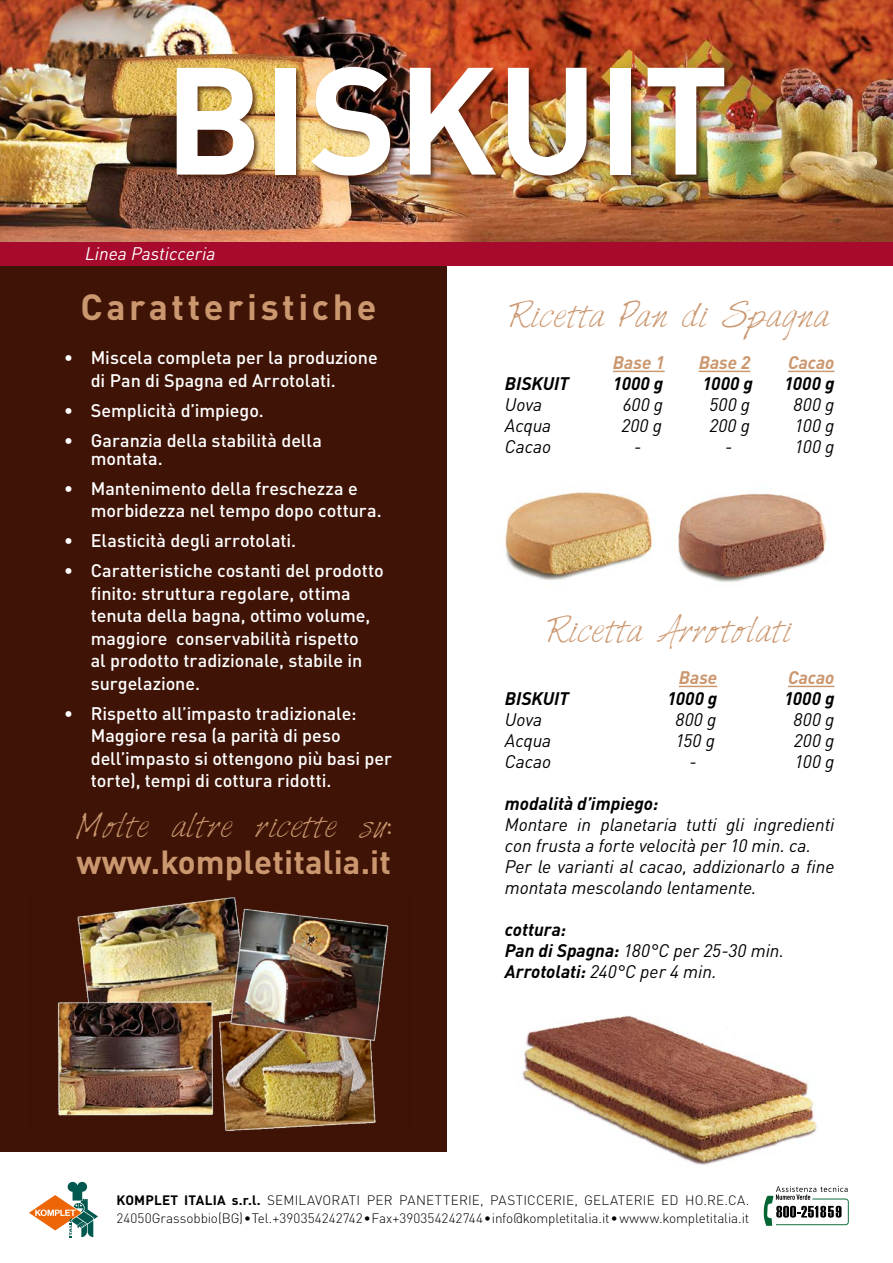
<style>
.page{position:relative;width:893px;height:1263px;background:#fff}
.page>*{position:absolute;margin:0;border:0;box-sizing:border-box;transform-origin:0 0}
.t1{font:700 150px "DIN Pro";color:#fff}
.t2{font:700 36px "DIN Pro";letter-spacing:.1em;color:#cb976f}
.t3{font:700 33px "DIN Pro";letter-spacing:.005em;color:#cb976f}
.t4{font:30px "Harabara Hand";letter-spacing:-.015em;color:#cb976f}
.t5{font:28.5px "Harabara Hand";color:#cb976f}
.t6{font:500 18px/22.5px "DIN Pro";color:#fff}
.t7{font:italic 18px/21px "DIN Pro";letter-spacing:-.005em;color:#000}
.t8{font:italic 700 18px/21px "DIN Pro";color:#000}
.t9{font:italic 700 18px "DIN Pro";color:#cb976f}
.t10{font:italic 18px "DIN Pro";color:#fff}
.t11{font:300 13.5px/18px "DIN Pro";color:#000}
.s1{font-weight:400}
.s2{font-weight:700}
</style>
<div class="page">
<img style="left:0;top:0;width:893px;height:242px">
<hr style="left:613px;top:371px;width:52px;height:1px;background:#cb976f">
<hr style="left:699px;top:371px;width:51px;height:1px;background:#cb976f">
<hr style="left:788px;top:371px;width:46px;height:1px;background:#cb976f">
<hr style="left:679px;top:686px;width:38px;height:1px;background:#cb976f">
<hr style="left:788px;top:686px;width:46px;height:1px;background:#cb976f">
<div style="left:0;top:266px;width:446px;height:885px;background:#3f1406"></div>
<img style="left:57px;top:897px;width:332px;height:234px">
<img style="left:505px;top:492px;width:322px;height:91px">
<img style="left:522px;top:1015px;width:295px;height:150px">
<div style="left:175px;top:66px;width:557px;height:116px;background:#3f1406;opacity:.75"></div>
<div style="left:0;top:242px;width:893px;height:24px;background:#a70a2d"></div>
<svg style="left:29px;top:1182px;width:69px;height:55px"></svg>
<svg style="left:764px;top:1186px;width:85px;height:40px"></svg>
<h1 class="t1" style="left:164px;top:-5px;width:566px">BISKUIT</h1>
<p class="t10" style="left:85px;top:239px;width:132px">Linea Pasticceria</p>
<h2 class="t2" style="left:80px;top:277px;width:298px">Caratteristiche</h2>
<p class="t6" style="left:91px;top:344px;width:288px;text-indent:-27px"><span class="s1">•</span> Miscela completa per la produzione di Pan di Spagna ed Arrotolati.</p>
<p class="t6" style="left:64px;top:397px;width:202px"><span class="s1">•</span> Semplicità d’impiego.</p>
<p class="t6" style="left:91px;top:429px;width:233px;line-height:18px;text-indent:-27px"><span class="s1">•</span> Garanzia della stabilità della montata.</p>
<p class="t6" style="left:91px;top:475px;width:293px;text-indent:-27px"><span class="s1">•</span> Mantenimento della freschezza e morbidezza nel tempo dopo cottura.</p>
<p class="t6" style="left:64px;top:527px;width:234px"><span class="s1">•</span> Elasticità degli arrotolati.</p>
<p class="t6" style="left:91px;top:558px;width:295px;text-indent:-27px"><span class="s1">•</span> Caratteristiche costanti del prodotto finito: struttura regolare, ottima tenuta della bagna, ottimo volume, maggiore conservabilità rispetto<br>al prodotto tradizionale, stabile in surgelazione.</p>
<p class="t6" style="left:91px;top:700px;width:303px;text-indent:-27px"><span class="s1">•</span> Rispetto all’impasto tradizionale:<br>Maggiore resa (a parità di peso dell’impasto si ottengono più basi per torte), tempi di cottura ridotti.</p>
<h3 class="t5" style="left:77px;top:810px;width:316px">Molte altre ricette su:</h3>
<h3 class="t3" style="left:77px;top:834px;width:316px">www.kompletitalia.it</h3>
<h3 class="t4" style="left:510px;top:299px;width:321px">Ricetta Pan di Spagna</h3>
<p class="t9" style="left:613px;top:348px;width:53px">Base 1</p>
<p class="t9" style="left:699px;top:348px;width:53px">Base 2</p>
<p class="t9" style="left:788px;top:348px;width:48px">Cacao</p>
<p class="t8" style="left:505px;top:371px;width:65px">BISKUIT</p>
<p class="t8" style="left:613px;top:371px;width:52px">1000 g</p>
<p class="t8" style="left:703px;top:371px;width:52px">1000 g</p>
<p class="t8" style="left:784px;top:371px;width:52px">1000 g</p>
<p class="t7" style="left:505px;top:392px;width:39px">Uova</p>
<p class="t7" style="left:623px;top:392px;width:42px">600 g</p>
<p class="t7" style="left:709px;top:392px;width:42px">500 g</p>
<p class="t7" style="left:793px;top:392px;width:42px">800 g</p>
<p class="t7" style="left:505px;top:413px;width:48px">Acqua</p>
<p class="t7" style="left:621px;top:413px;width:42px">200 g</p>
<p class="t7" style="left:709px;top:413px;width:42px">200 g</p>
<p class="t7" style="left:794px;top:413px;width:42px">100 g</p>
<p class="t7" style="left:505px;top:434px;width:48px">Cacao</p>
<p class="t7" style="left:634px;top:434px;width:9px">-</p>
<p class="t7" style="left:725px;top:434px;width:9px">-</p>
<p class="t7" style="left:794px;top:434px;width:42px">100 g</p>
<h3 class="t4" style="left:548px;top:614px;width:245px">Ricetta Arrotolati</h3>
<p class="t9" style="left:679px;top:663px;width:40px">Base</p>
<p class="t9" style="left:788px;top:663px;width:48px">Cacao</p>
<p class="t8" style="left:505px;top:686px;width:65px">BISKUIT</p>
<p class="t8" style="left:667px;top:686px;width:52px">1000 g</p>
<p class="t8" style="left:784px;top:686px;width:52px">1000 g</p>
<p class="t7" style="left:505px;top:707px;width:39px">Uova</p>
<p class="t7" style="left:675px;top:707px;width:42px">800 g</p>
<p class="t7" style="left:793px;top:707px;width:42px">800 g</p>
<p class="t7" style="left:505px;top:728px;width:48px">Acqua</p>
<p class="t7" style="left:675px;top:728px;width:41px">150 g</p>
<p class="t7" style="left:794px;top:728px;width:42px">200 g</p>
<p class="t7" style="left:505px;top:749px;width:48px">Cacao</p>
<p class="t7" style="left:689px;top:749px;width:9px">-</p>
<p class="t7" style="left:794px;top:749px;width:42px">100 g</p>
<p class="t8" style="left:505px;top:791px;width:155px">modalità d’impiego:</p>
<p class="t7" style="left:505px;top:812px;width:331px">Montare in planetaria tutti gli ingredienti con frusta a forte velocità per 10 min. ca.<br>Per le varianti al cacao, addizionarlo a fine montata mescolando lentamente.</p>
<p class="t8" style="left:505px;top:917px;width:281px">cottura:<br>Pan di Spagna: <span class="s1">180°C per 25-30 min.<br></span>Arrotolati: <span class="s1">240°C per 4 min.</span></p>
<p class="t11" style="left:117px;top:1190px;width:634px"><span class="s2">KOMPLET ITALIA s.r.l.</span> SEMILAVORATI PER PANETTERIE, PASTICCERIE, GELATERIE ED HO.RE.CA.<br>24050 Grassobbio (BG) ∙ Tel. +39 035 42 42 742 ∙ Fax +39 035 42 42 744 ∙ info@kompletitalia.it ∙ w www.kompletitalia.it</p>
</div>
